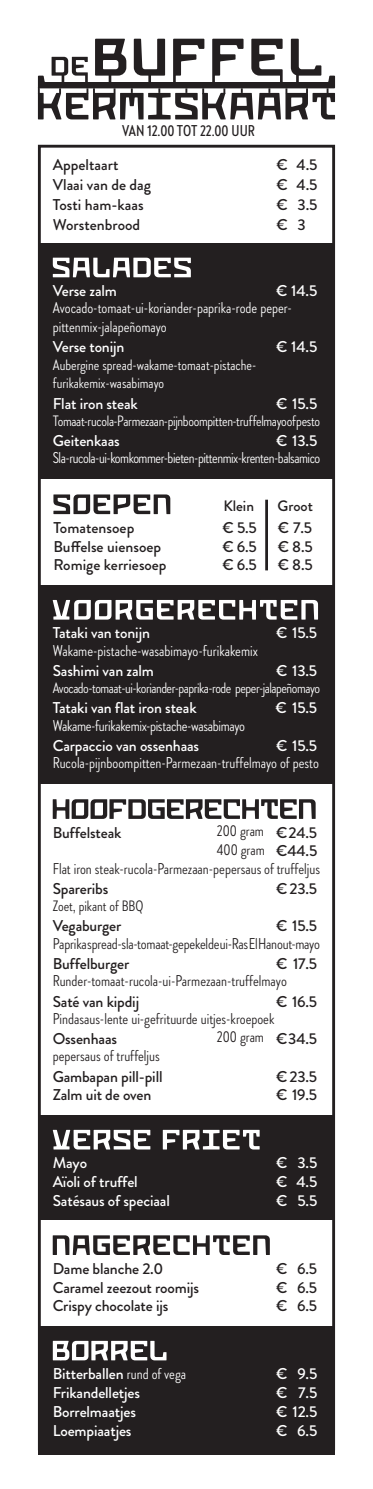
<style>
.page{position:relative;width:373px;height:1489px;background:#fff}
.page>*{position:absolute;margin:0;border:0;box-sizing:border-box;transform-origin:0 0}
.t1{font:500 15.62px "Brandon Grotesque";letter-spacing:-.01em;color:#231f20}
.t2{font:500 15.62px "Brandon Grotesque";letter-spacing:-.01em;color:#fff}
.t3{font:15.62px "Brandon Grotesque Cond";color:#231f20}
.t4{font:15.62px/18.8px "Brandon Grotesque Cond";color:#fff}
.t5{font:15.62px "Brandon Grotesque Cond";letter-spacing:-.03em;color:#fff}
.t6{font:15.62px "Brandon Grotesque Cond";letter-spacing:-.025em;color:#fff}
.t7{font:500 15.62px "Brandon Grotesque Cond";color:#231f20}
.t8{font:500 15.5px "Brandon Grotesque";color:#231f20}
.t9{font:500 15.12px "Brandon Grotesque";color:#231f20}
.t10{font:15px "Brandon Grotesque Cond";letter-spacing:-.02em;color:#fff}
.t11{font:15px "Brandon Grotesque Cond";color:#fff}
.t12{font:15px "Brandon Grotesque Cond";color:#231f20}
.s1{font-family:"Brandon Grotesque";font-weight:500}
.s2{font-family:"Brandon Grotesque Cond";font-weight:400}
</style>
<div class="page">
<svg style="left:38px;top:39px;width:296px;height:80px"></svg>
<div style="left:38px;top:243px;width:296px;height:236px;background:#231f20"></div>
<svg style="left:53px;top:258px;width:137px;height:19px"></svg>
<div style="left:38px;top:1114px;width:296px;height:106px;background:#231f20"></div>
<svg style="left:162px;top:1129px;width:97px;height:20px"></svg>
<svg style="left:53px;top:1129px;width:97px;height:20px"></svg>
<div style="left:38px;top:1325px;width:296px;height:129px;background:#231f20"></div>
<svg style="left:53px;top:1340px;width:113px;height:20px"></svg>
<svg style="left:53px;top:494px;width:117px;height:20px"></svg>
<hr style="left:265px;top:499px;width:2px;height:71px;background:#231f20">
<div style="left:38px;top:585px;width:296px;height:199px;background:#231f20"></div>
<svg style="left:53px;top:600px;width:264px;height:19px"></svg>
<svg style="left:53px;top:799px;width:262px;height:19px"></svg>
<svg style="left:53px;top:1235px;width:216px;height:19px"></svg>
<div style="left:38px;top:145px;width:296px;height:1305px;border:3px solid #231f20"></div>
<p class="t7" style="left:122px;top:120px;width:134px">VAN 12.00 TOT 22.00 UUR</p>
<p class="t1" style="left:53px;top:154px;width:67px">Appeltaart</p>
<p class="t1" style="left:276px;top:154px;width:42px">€ 4.5</p>
<p class="t1" style="left:53px;top:174px;width:99px">Vlaai van de dag</p>
<p class="t1" style="left:276px;top:174px;width:42px">€ 4.5</p>
<p class="t1" style="left:53px;top:194px;width:92px">Tosti ham-kaas</p>
<p class="t1" style="left:276px;top:194px;width:42px">€ 3.5</p>
<p class="t1" style="left:53px;top:214px;width:89px">Worstenbrood</p>
<p class="t1" style="left:276px;top:214px;width:31px">€ 3</p>
<p class="t2" style="left:53px;top:280px;width:65px">Verse zalm</p>
<p class="t2" style="left:276px;top:280px;width:42px">€ 14.5</p>
<p class="t4" style="left:53px;top:298px;width:240px">Avocado-tomaat-ui-koriander-paprika-rode peper&shy;pittenmix-jalapeñomayo</p>
<p class="t2" style="left:53px;top:336px;width:73px">Verse tonijn</p>
<p class="t2" style="left:276px;top:336px;width:42px">€ 14.5</p>
<p class="t11" style="left:53px;top:354px;width:204px">Aubergine spread-wakame-tomaat-pistache-</p>
<p class="t11" style="left:53px;top:373px;width:113px">furikakemix-wasabimayo</p>
<p class="t2" style="left:53px;top:392px;width:86px">Flat iron steak</p>
<p class="t2" style="left:276px;top:392px;width:42px">€ 15.5</p>
<p class="t10" style="left:53px;top:410px;width:268px">Tomaat-rucola-Parmezaan-pijnboompitten-truffelmayo of pesto</p>
<p class="t2" style="left:53px;top:430px;width:68px">Geitenkaas</p>
<p class="t2" style="left:276px;top:430px;width:42px">€ 13.5</p>
<p class="t5" style="left:53px;top:447px;width:268px">Sla-rucola-ui-komkommer-bieten-pittenmix-krenten-balsamico</p>
<p class="t9" style="left:223px;top:495px;width:32px">Klein</p>
<p class="t9" style="left:277px;top:495px;width:37px">Groot</p>
<p class="t1" style="left:53px;top:516px;width:82px">Tomatensoep</p>
<p class="t1" style="left:222px;top:516px;width:36px">€ 5.5</p>
<p class="t1" style="left:277px;top:516px;width:36px">€ 7.5</p>
<p class="t1" style="left:53px;top:535px;width:109px">Buffelse uiensoep</p>
<p class="t1" style="left:222px;top:535px;width:36px">€ 6.5</p>
<p class="t1" style="left:277px;top:535px;width:36px">€ 8.5</p>
<p class="t8" style="left:53px;top:554px;width:114px">Romige kerriesoep</p>
<p class="t1" style="left:222px;top:554px;width:36px">€ 6.5</p>
<p class="t1" style="left:277px;top:554px;width:36px">€ 8.5</p>
<p class="t2" style="left:53px;top:622px;width:99px">Tataki van tonijn</p>
<p class="t2" style="left:276px;top:622px;width:42px">€ 15.5</p>
<p class="t4" style="left:53px;top:640px;width:206px">Wakame-pistache-wasabimayo-furikakemix</p>
<p class="t2" style="left:53px;top:659px;width:102px">Sashimi van zalm</p>
<p class="t2" style="left:276px;top:659px;width:42px">€ 13.5</p>
<p class="t10" style="left:53px;top:678px;width:268px">Avocado-tomaat-ui-koriander-paprika-rode peper-jalapeñomayo</p>
<p class="t2" style="left:53px;top:697px;width:145px">Tataki van flat iron steak</p>
<p class="t2" style="left:275px;top:697px;width:43px">€ 15.5</p>
<p class="t6" style="left:53px;top:714px;width:193px">Wakame-furikakemix-pistache-wasabimayo</p>
<p class="t2" style="left:53px;top:734px;width:148px">Carpaccio van ossenhaas</p>
<p class="t2" style="left:276px;top:734px;width:42px">€ 15.5</p>
<p class="t4" style="left:53px;top:753px;width:267px">Rucola-pijnboompitten-Parmezaan-truffelmayo of pesto</p>
<p class="t1" style="left:53px;top:821px;width:70px">Buffelsteak</p>
<p class="t3" style="left:216px;top:820px;width:102px">200 gram <span class="s1">€24.5</span></p>
<p class="t3" style="left:216px;top:839px;width:102px">400 gram <span class="s1">€44.5</span></p>
<p class="t3" style="left:53px;top:857px;width:268px">Flat iron steak-rucola-Parmezaan-pepersaus of truffeljus</p>
<p class="t1" style="left:53px;top:877px;width:57px">Spareribs</p>
<p class="t1" style="left:276px;top:877px;width:42px">€23.5</p>
<p class="t12" style="left:53px;top:896px;width:92px">Zoet, pikant of BBQ</p>
<p class="t1" style="left:53px;top:915px;width:70px">Vegaburger</p>
<p class="t1" style="left:276px;top:915px;width:42px">€ 15.5</p>
<p class="t3" style="left:53px;top:932px;width:268px">Paprika spread-sla-tomaat-gepekelde ui-Ras El Hanout-mayo</p>
<p class="t1" style="left:53px;top:952px;width:78px">Buffelburger</p>
<p class="t1" style="left:276px;top:952px;width:42px">€ 17.5</p>
<p class="t3" style="left:53px;top:970px;width:235px">Runder-tomaat-rucola-ui-Parmezaan-truffelmayo</p>
<p class="t1" style="left:53px;top:990px;width:88px">Saté van kipdij</p>
<p class="t1" style="left:276px;top:990px;width:42px">€ 16.5</p>
<p class="t3" style="left:53px;top:1007px;width:223px">Pindasaus-lente ui-gefrituurde uitjes-kroepoek</p>
<p class="t1" style="left:53px;top:1027px;width:66px">Ossenhaas</p>
<p class="t3" style="left:216px;top:1026px;width:102px">200 gram <span class="s1">€34.5</span></p>
<p class="t3" style="left:53px;top:1045px;width:108px">pepersaus of truffeljus</p>
<p class="t1" style="left:53px;top:1065px;width:111px">Gambapan pill-pill</p>
<p class="t1" style="left:276px;top:1065px;width:42px">€23.5</p>
<p class="t1" style="left:53px;top:1084px;width:100px">Zalm uit de oven</p>
<p class="t1" style="left:276px;top:1084px;width:42px">€ 19.5</p>
<p class="t2" style="left:53px;top:1151px;width:36px">Mayo</p>
<p class="t2" style="left:276px;top:1151px;width:42px">€ 3.5</p>
<p class="t2" style="left:53px;top:1170px;width:86px">Aïoli of truffel</p>
<p class="t2" style="left:276px;top:1170px;width:42px">€ 4.5</p>
<p class="t2" style="left:53px;top:1189px;width:118px">Satésaus of speciaal</p>
<p class="t2" style="left:276px;top:1189px;width:42px">€ 5.5</p>
<p class="t1" style="left:53px;top:1257px;width:112px">Dame blanche 2.0</p>
<p class="t1" style="left:276px;top:1257px;width:42px">€ 6.5</p>
<p class="t1" style="left:53px;top:1276px;width:147px">Caramel zeezout roomijs</p>
<p class="t1" style="left:276px;top:1276px;width:42px">€ 6.5</p>
<p class="t1" style="left:53px;top:1294px;width:117px">Crispy chocolate ijs</p>
<p class="t1" style="left:276px;top:1294px;width:42px">€ 6.5</p>
<p class="t2" style="left:53px;top:1362px;width:134px">Bitterballen <span class="s2">rund of vega</span></p>
<p class="t2" style="left:276px;top:1362px;width:42px">€ 9.5</p>
<p class="t2" style="left:53px;top:1381px;width:89px">Frikandelletjes</p>
<p class="t2" style="left:276px;top:1381px;width:42px">€ 7.5</p>
<p class="t2" style="left:53px;top:1400px;width:84px">Borrelmaatjes</p>
<p class="t2" style="left:276px;top:1400px;width:42px">€ 12.5</p>
<p class="t2" style="left:53px;top:1419px;width:80px">Loempiaatjes</p>
<p class="t2" style="left:276px;top:1419px;width:42px">€ 6.5</p>
</div>
